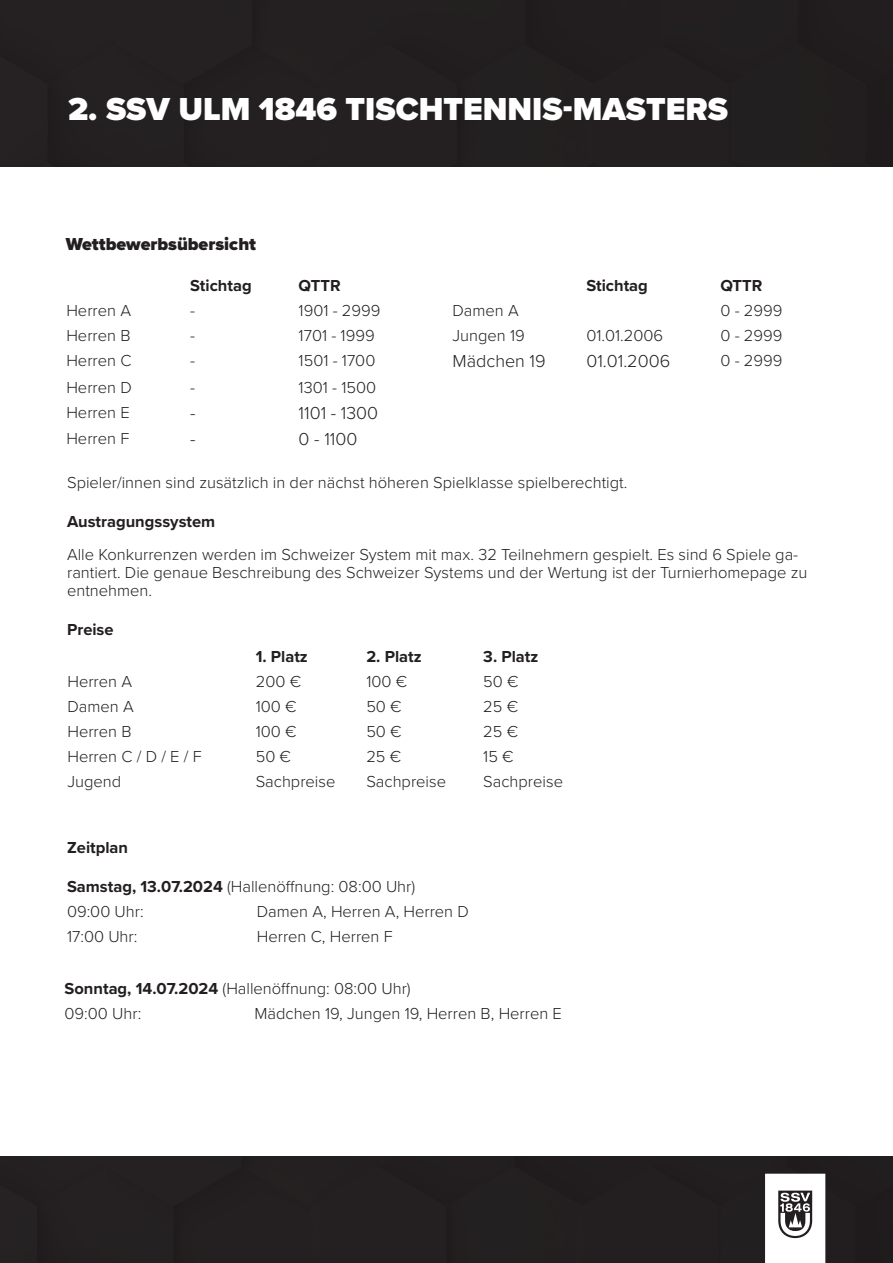
<style>
.page{position:relative;width:893px;height:1263px;background:#fff}
.page>*{position:absolute;margin:0;border:0;box-sizing:border-box;transform-origin:0 0}
.t1{font:900 33px "Proxima Nova";color:#fff}
.t2{font:300 18px "Proxima Nova";color:#231f20}
.t3{font:900 18px "Proxima Nova";color:#231f20}
.t4{font:300 16.5px/18px "Proxima Nova";color:#231f20}
.t5{font:700 16.5px "Proxima Nova";color:#231f20}
.s1{font-weight:700}
</style>
<div class="page">
<div style="left:0;top:0;width:893px;height:167px;background:#231f20"></div>
<div style="left:0;top:1157px;width:893px;height:106px;background:#231f20"></div>
<svg style="left:765px;top:1174px;width:60px;height:89px;background:#d9d9d9"></svg>
<p class="t1" style="left:68px;top:84px;width:661px">2. SSV ULM 1846 TISCHTENNIS-MASTERS</p>
<p class="t3" style="left:66px;top:230px;width:192px">Wettbewerbsübersicht</p>
<p class="t5" style="left:190px;top:273px;width:63px">Stichtag</p>
<p class="t5" style="left:299px;top:273px;width:44px">QTTR</p>
<p class="t5" style="left:586px;top:273px;width:63px">Stichtag</p>
<p class="t5" style="left:720px;top:273px;width:44px">QTTR</p>
<p class="t4" style="left:66px;top:301px;width:66px">Herren A</p>
<p class="t4" style="left:190px;top:301px;width:6px">-</p>
<p class="t4" style="left:299px;top:301px;width:83px">1901 - 2999</p>
<p class="t4" style="left:453px;top:301px;width:68px">Damen A</p>
<p class="t4" style="left:720px;top:301px;width:64px">0 - 2999</p>
<p class="t4" style="left:66px;top:326px;width:66px">Herren B</p>
<p class="t4" style="left:190px;top:326px;width:6px">-</p>
<p class="t4" style="left:299px;top:326px;width:77px">1701 - 1999</p>
<p class="t4" style="left:453px;top:326px;width:74px">Jungen 19</p>
<p class="t4" style="left:586px;top:326px;width:78px">01.01.2006</p>
<p class="t4" style="left:720px;top:326px;width:64px">0 - 2999</p>
<p class="t4" style="left:66px;top:351px;width:67px">Herren C</p>
<p class="t4" style="left:190px;top:351px;width:6px">-</p>
<p class="t4" style="left:299px;top:351px;width:78px">1501 - 1700</p>
<p class="t2" style="left:453px;top:348px;width:95px">Mädchen 19</p>
<p class="t2" style="left:586px;top:348px;width:85px">01.01.2006</p>
<p class="t4" style="left:720px;top:351px;width:64px">0 - 2999</p>
<p class="t4" style="left:66px;top:377px;width:67px">Herren D</p>
<p class="t4" style="left:190px;top:377px;width:6px">-</p>
<p class="t4" style="left:299px;top:377px;width:79px">1301 - 1500</p>
<p class="t4" style="left:66px;top:402px;width:65px">Herren E</p>
<p class="t2" style="left:190px;top:399px;width:7px">-</p>
<p class="t2" style="left:299px;top:399px;width:81px">1101 - 1300</p>
<p class="t4" style="left:66px;top:428px;width:64px">Herren F</p>
<p class="t2" style="left:190px;top:426px;width:7px">-</p>
<p class="t2" style="left:299px;top:426px;width:60px">0 - 1100</p>
<p class="t4" style="left:67px;top:472px;width:562px">Spieler/innen sind zusätzlich in der nächst höheren Spielklasse spielberechtigt.</p>
<p class="t5" style="left:67px;top:509px;width:150px">Austragungssystem</p>
<p class="t4" style="left:67px;top:544px;width:742px">Alle Konkurrenzen werden im Schweizer System mit max. 32 Teilnehmern gespielt. Es sind 6 Spiele ga&shy;rantiert. Die genaue Beschreibung des Schweizer Systems und der Wertung ist der Turnierhomepage zu entnehmen.</p>
<p class="t5" style="left:67px;top:617px;width:48px">Preise</p>
<p class="t5" style="left:256px;top:644px;width:54px">1. Platz</p>
<p class="t5" style="left:366px;top:644px;width:57px">2. Platz</p>
<p class="t5" style="left:483px;top:644px;width:57px">3. Platz</p>
<p class="t4" style="left:67px;top:672px;width:66px">Herren A</p>
<p class="t4" style="left:256px;top:672px;width:47px">200 €</p>
<p class="t4" style="left:366px;top:672px;width:42px">100 €</p>
<p class="t4" style="left:483px;top:672px;width:37px">50 €</p>
<p class="t4" style="left:67px;top:697px;width:68px">Damen A</p>
<p class="t4" style="left:256px;top:697px;width:42px">100 €</p>
<p class="t4" style="left:366px;top:697px;width:37px">50 €</p>
<p class="t4" style="left:483px;top:697px;width:36px">25 €</p>
<p class="t4" style="left:67px;top:722px;width:66px">Herren B</p>
<p class="t4" style="left:256px;top:722px;width:42px">100 €</p>
<p class="t4" style="left:366px;top:722px;width:37px">50 €</p>
<p class="t4" style="left:483px;top:722px;width:36px">25 €</p>
<p class="t4" style="left:67px;top:747px;width:136px">Herren C / D / E / F</p>
<p class="t4" style="left:256px;top:747px;width:37px">50 €</p>
<p class="t4" style="left:366px;top:747px;width:36px">25 €</p>
<p class="t4" style="left:483px;top:747px;width:32px">15 €</p>
<p class="t4" style="left:67px;top:772px;width:55px">Jugend</p>
<p class="t4" style="left:256px;top:772px;width:81px">Sachpreise</p>
<p class="t4" style="left:366px;top:772px;width:81px">Sachpreise</p>
<p class="t4" style="left:483px;top:772px;width:81px">Sachpreise</p>
<p class="t5" style="left:67px;top:835px;width:62px">Zeitplan</p>
<p class="t4" style="left:67px;top:876px;width:350px"><span class="s1">Samstag, 13.07.2024</span> (Hallenöffnung: 08:00 Uhr)</p>
<p class="t4" style="left:67px;top:901px;width:78px">09:00 Uhr:</p>
<p class="t4" style="left:257px;top:901px;width:214px">Damen A, Herren A, Herren D</p>
<p class="t4" style="left:67px;top:926px;width:72px">17:00 Uhr:</p>
<p class="t4" style="left:257px;top:926px;width:137px">Herren C, Herren F</p>
<p class="t4" style="left:65px;top:978px;width:348px"><span class="s1">Sonntag, 14.07.2024</span> (Hallenöffnung: 08:00 Uhr)</p>
<p class="t4" style="left:65px;top:1003px;width:78px">09:00 Uhr:</p>
<p class="t4" style="left:254px;top:1003px;width:309px">Mädchen 19, Jungen 19, Herren B, Herren E</p>
</div>
